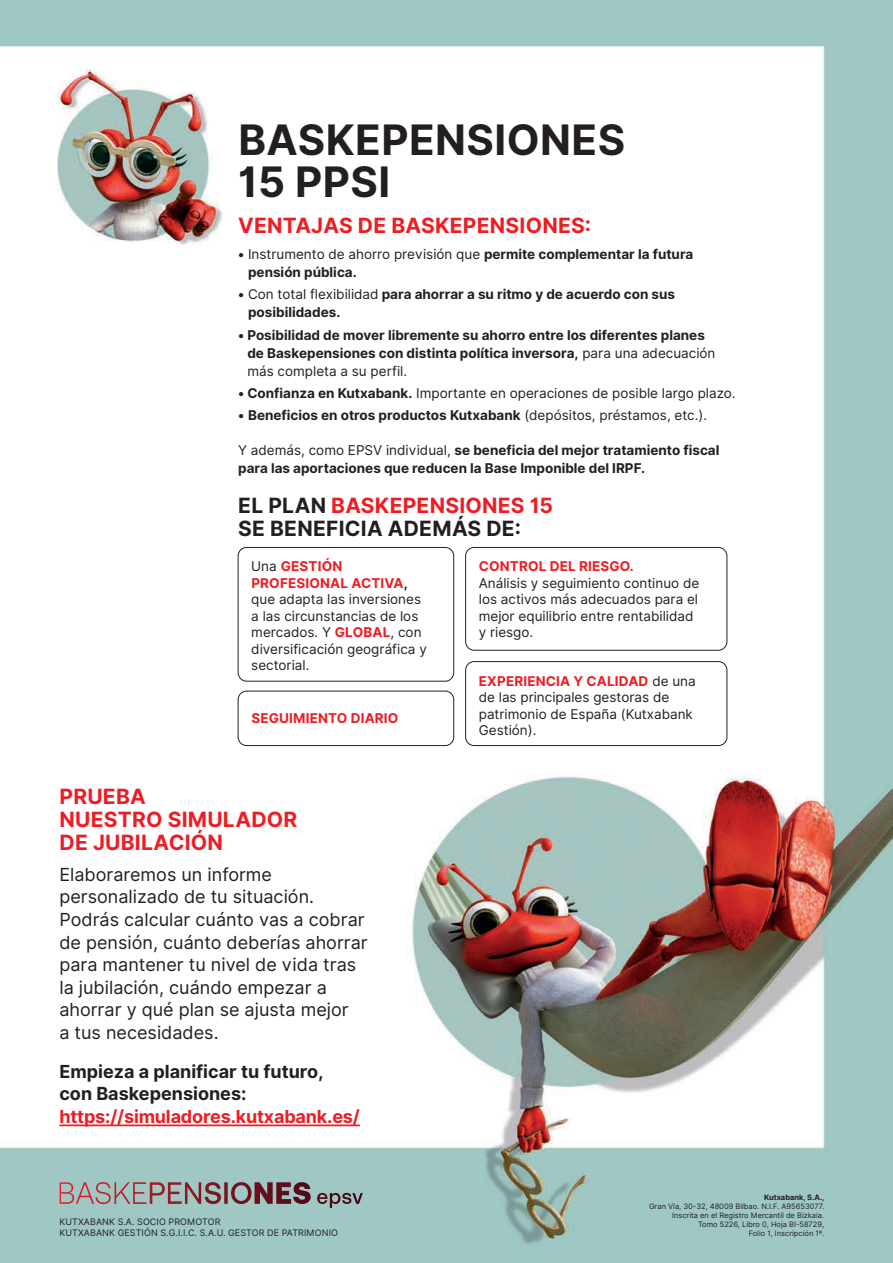
<style>
.page{position:relative;width:893px;height:1263px;background:#fff}
.page>*{position:absolute;margin:0;border:0;box-sizing:border-box;transform-origin:0 0}
.t1{font:700 42px/42px "Inter";letter-spacing:.01em;color:#231f20}
.t2{font:700 21px/23px "Inter";letter-spacing:.01em;color:#ee1d23}
.t3{font:700 21px/22.5px "Inter";letter-spacing:.01em;color:#231f20}
.t4{font:18px/22.5px "Inter";color:#231f20}
.t5{font:700 18px/22.5px "Inter";color:#231f20}
.t6{font:700 18px "Inter";letter-spacing:-.01em;color:#ee1d23}
.t7{font:700 13.5px/18px "Inter";color:#231f20}
.t8{font:13.5px/16.5px "Inter";color:#231f20}
.t9{font:700 13.5px "Inter";letter-spacing:.01em;color:#ee1d23}
.t10{font:9px/10.5px "Inter";letter-spacing:.01em;color:#231f20}
.t11{font:7.5px/9px "Inter";color:#231f20;text-align:right}
.t12{font:700 7.5px "Inter";color:#231f20}
.s1{font-weight:400}
.s2{font-weight:700}
.s3{color:#ee1d23}
.s4{font-weight:700;color:#ee1d23}
</style>
<div class="page">
<img style="left:0;top:0;width:893px;height:1263px">
<hr style="left:59px;top:1124px;width:301px;height:2px;background:#ee1d23">
<div style="left:238px;top:547px;width:216px;height:134px;background:#fff;border-radius:9px"></div>
<div style="left:238px;top:547px;width:216px;height:134px;border:1px solid #231f20;border-radius:9px"></div>
<div style="left:466px;top:547px;width:261px;height:103px;background:#fff;border-radius:9px"></div>
<div style="left:465px;top:547px;width:262px;height:104px;border:1px solid #231f20;border-radius:9px"></div>
<div style="left:466px;top:662px;width:261px;height:83px;background:#fff;border-radius:9px"></div>
<div style="left:465px;top:661px;width:262px;height:85px;border:1px solid #231f20;border-radius:9px"></div>
<div style="left:238px;top:691px;width:216px;height:54px;background:#fff;border-radius:9px"></div>
<div style="left:238px;top:691px;width:216px;height:55px;border:1px solid #231f20;border-radius:9px"></div>
<svg style="left:96px;top:1182px;width:215px;height:22px;background:#907e80"></svg>
<h1 class="t1" style="left:238px;top:120px;width:389px">BASKEPENSIONES<br>15 PPSI</h1>
<h2 class="t2" style="left:238px;top:214px;width:354px">VENTAJAS DE BASKEPENSIONES:</h2>
<p class="t7" style="left:248px;top:246px;width:447px;text-indent:-10px"><span class="s1">• Instrumento de ahorro previsión que</span> permite complementar la futura pensión pública.</p>
<p class="t7" style="left:248px;top:286px;width:429px;text-indent:-10px"><span class="s1">• Con total flexibilidad</span> para ahorrar a su ritmo y de acuerdo con sus posibilidades.</p>
<p class="t7" style="left:247px;top:326px;width:470px;text-indent:-9px">• Posibilidad de mover libremente su ahorro entre los diferentes planes de Baskepensiones con distinta política inversora, <span class="s1">para una adecuación más completa a su perfil.</span></p>
<p class="t8" style="left:238px;top:385px;width:499px">• <span class="s2">Confianza en Kutxabank.</span> Importante en operaciones de posible largo plazo.</p>
<p class="t7" style="left:238px;top:407px;width:470px"><span class="s1">•</span> Beneficios en otros productos Kutxabank <span class="s1">(depósitos, préstamos, etc.).</span></p>
<p class="t7" style="left:238px;top:442px;width:483px"><span class="s1">Y además, como EPSV individual,</span> se beneficia del mejor tratamiento fiscal para las aportaciones que reducen la Base Imponible del IRPF.</p>
<h2 class="t3" style="left:238px;top:495px;width:316px">EL PLAN <span class="s3">BASKEPENSIONES 15<br></span>SE BENEFICIA ADEMÁS DE:</h2>
<p class="t8" style="left:251px;top:558px;width:177px">Una <span class="s4">GESTIÓN<br>PROFESIONAL ACTIVA</span><span class="s2">, </span>que adapta las inversiones a las circunstancias de los mercados. Y <span class="s4">GLOBAL</span>, con diversificación geográfica y sectorial.</p>
<p class="t9" style="left:479px;top:557px;width:157px">CONTROL DEL RIESGO.</p>
<p class="t8" style="left:479px;top:575px;width:222px">Análisis y seguimiento continuo de los activos más adecuados para el mejor equilibrio entre rentabilidad y riesgo.</p>
<p class="t8" style="left:479px;top:672px;width:218px"><span class="s4">EXPERIENCIA Y CALIDAD</span> de una de las principales gestoras de patrimonio de España (Kutxabank<br>Gestión).</p>
<p class="t9" style="left:251px;top:709px;width:149px">SEGUIMIENTO DIARIO</p>
<h2 class="t2" style="left:60px;top:785px;width:239px">PRUEBA<br>NUESTRO SIMULADOR<br>DE JUBILACIÓN</h2>
<p class="t4" style="left:59px;top:863px;width:310px">Elaboraremos un informe personalizado de tu situación.<br>Podrás calcular cuánto vas a cobrar de pensión, cuánto deberías ahorrar para mantener tu nivel de vida tras la jubilación, cuándo empezar a ahorrar y qué plan se ajusta mejor<br>a tus necesidades.</p>
<h3 class="t5" style="left:59px;top:1060px;width:266px">Empieza a planificar tu futuro, con Baskepensiones:</h3>
<h3 class="t6" style="left:59px;top:1103px;width:302px">https://simuladores.kutxabank.es/</h3>
<p class="t10" style="left:59px;top:1217px;width:280px">KUTXABANK S.A. SOCIO PROMOTOR<br>KUTXABANK GESTIÓN S.G.I.I.C. S.A.U. GESTOR DE PATRIMONIO</p>
<p class="t12" style="left:764px;top:1192px;width:62px">Kutxabank, S.A.,</p>
<p class="t11" style="left:649px;top:1202px;width:177px">Gran Vía, 30-32, 48009 Bilbao. N.I.F. A95653077.<br>Inscrita en el Registro Mercantil de Bizkaia.<br>Tomo 5226, Libro 0, Hoja BI-58729,<br>Folio 1, Inscripción 1ª.</p>
</div>
